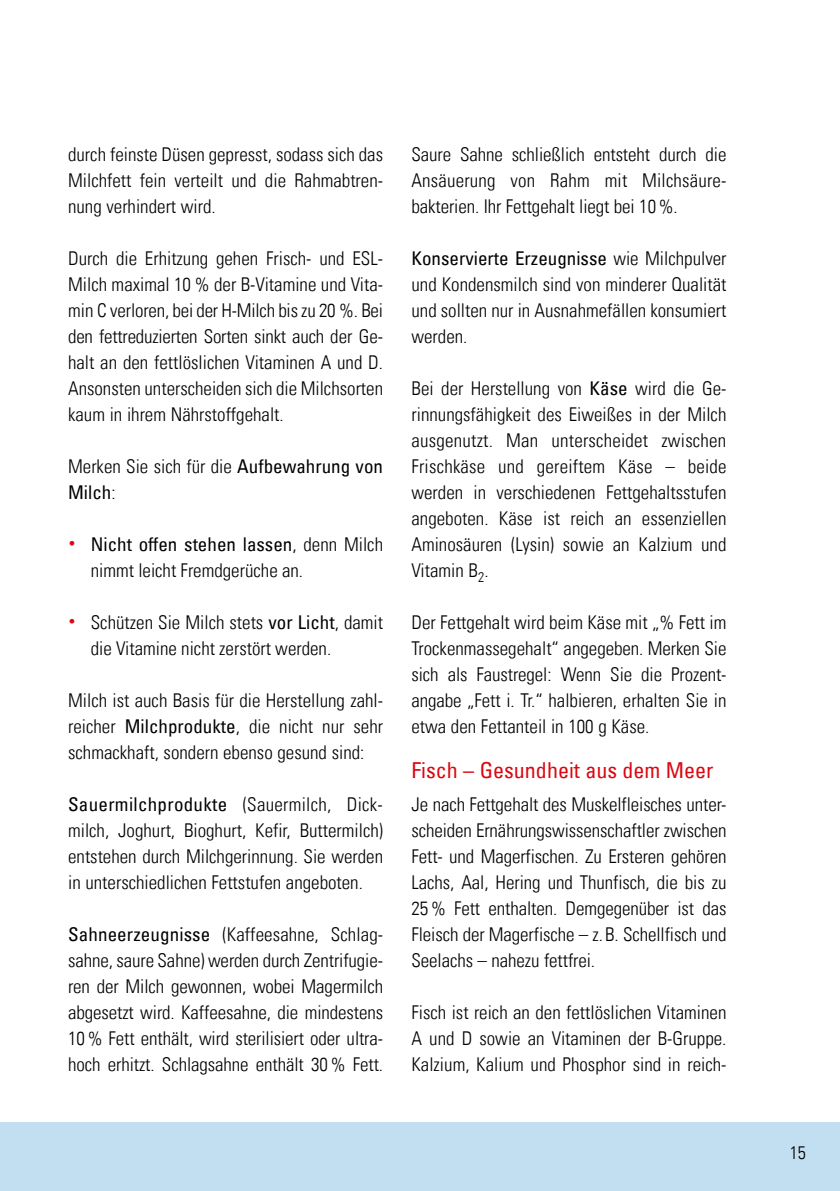
<style>
.page{position:relative;width:840px;height:1191px;background:#fff}
.page>*{position:absolute;margin:0;border:0;box-sizing:border-box;transform-origin:0 0}
.t1{font:condensed 22px "Univers Com 57";color:#db0812}
.t2{font:19px/26px "Univers Com 47 Light Cond";color:#000;text-align:justify}
.t3{font:condensed 19px "Univers Com 57";color:#000}
.t4{font:18px "Univers Com 47 Light Cond";color:#000}
.s1{font-family:"Univers Com 57";font-stretch:condensed}
.s2{font-family:"Univers Com 47 Light Cond";font-stretch:normal}
</style>
<div class="page">
<div style="left:0;top:1123px;width:839px;height:68px;background:#c2dff2"></div>
<p class="t2" style="left:68px;top:141px;width:316px">durch feinste Düsen gepresst, sodass sich das Milchfett fein verteilt und die Rahmabtren&shy;nung verhindert wird.</p>
<p class="t2" style="left:68px;top:245px;width:316px">Durch die Erhitzung gehen Frisch- und ESL-Milch maximal 10 % der B-Vitamine und Vita&shy;min C verloren, bei der H-Milch bis zu 20 %. Bei den fettreduzierten Sorten sinkt auch der Ge&shy;halt an den fettlöslichen Vitaminen A und D.<br>Ansonsten unterscheiden sich die Milchsorten kaum in ihrem Nährstoffgehalt.</p>
<p class="t2" style="left:68px;top:453px;width:316px">Merken Sie sich für die <span class="s1">Aufbewahrung von</span></p>
<p class="t3" style="left:68px;top:480px;width:49px">Milch<span class="s2">:</span></p>
<p class="t3" style="left:68px;top:532px;width:316px"><sup>•</sup> Nicht offen stehen lassen<span class="s2">, denn Milch</span></p>
<p class="t2" style="left:91px;top:557px;width:214px">nimmt leicht Fremdgerüche an.</p>
<p class="t2" style="left:91px;top:609px;width:294px;text-indent:-23px"><sup>•</sup> Schützen Sie Milch stets <span class="s1">vor Licht</span>, damit die Vitamine nicht zerstört werden.</p>
<p class="t2" style="left:68px;top:687px;width:316px">Milch ist auch Basis für die Herstellung zahl&shy;reicher <span class="s1">Milchprodukte</span>, die nicht nur sehr schmackhaft, sondern ebenso gesund sind:</p>
<p class="t3" style="left:68px;top:792px;width:316px">Sauermilchprodukte <span class="s2">(Sauermilch, Dick-</span></p>
<p class="t2" style="left:68px;top:817px;width:316px">milch, Joghurt, Bioghurt, Kefir, Buttermilch) entstehen durch Milchgerinnung. Sie werden in unterschiedlichen Fettstufen angeboten.</p>
<p class="t2" style="left:68px;top:921px;width:316px"><span class="s1">Sahneerzeugnisse</span> (Kaffeesahne, Schlag&shy;sahne, saure Sahne) werden durch Zentrifugie&shy;ren der Milch gewonnen, wobei Magermilch abgesetzt wird. Kaffeesahne, die mindestens 10 % Fett enthält, wird sterilisiert oder ultra&shy;hoch erhitzt. Schlagsahne enthält 30 % Fett.</p>
<p class="t2" style="left:411px;top:141px;width:316px">Saure Sahne schließlich entsteht durch die Ansäuerung von Rahm mit Milchsäure&shy;bakterien. Ihr Fettgehalt liegt bei 10 %.</p>
<p class="t3" style="left:411px;top:246px;width:316px">Konservierte Erzeugnisse <span class="s2">wie Milchpulver</span></p>
<p class="t2" style="left:411px;top:271px;width:316px">und Kondensmilch sind von minderer Qualität und sollten nur in Ausnahmefällen konsumiert werden.</p>
<p class="t2" style="left:411px;top:375px;width:316px">Bei der Herstellung von <span class="s1">Käse</span> wird die Ge&shy;rinnungsfähigkeit des Eiweißes in der Milch ausgenutzt. Man unterscheidet zwischen Frischkäse und gereiftem Käse – beide werden in verschiedenen Fettgehaltsstufen angeboten. Käse ist reich an essenziellen Aminosäuren (Lysin) sowie an Kalzium und Vitamin B<sub>2</sub>.</p>
<p class="t2" style="left:411px;top:609px;width:316px">Der Fettgehalt wird beim Käse mit „% Fett im Trockenmassegehalt“ angegeben. Merken Sie sich als Faustregel: Wenn Sie die Prozent&shy;angabe „Fett i. Tr.“ halbieren, erhalten Sie in etwa den Fettanteil in 100 g Käse.</p>
<p class="t1" style="left:411px;top:756px;width:303px">Fisch – Gesundheit aus dem Meer</p>
<p class="t2" style="left:411px;top:791px;width:316px">Je nach Fettgehalt des Muskelfleisches unter&shy;scheiden Ernährungswissenschaftler zwischen Fett- und Magerfischen. Zu Ersteren gehören Lachs, Aal, Hering und Thunfisch, die bis zu 25 % Fett enthalten. Demgegenüber ist das Fleisch der Magerfische – z.B. Schellfisch und Seelachs – nahezu fettfrei.</p>
<p class="t2" style="left:411px;top:999px;width:316px">Fisch ist reich an den fettlöslichen Vitaminen A und D sowie an Vitaminen der B-Gruppe.<br>Kalzium, Kalium und Phosphor sind in reich-</p>
<p class="t4" style="left:789px;top:1141px;width:17px">15</p>
</div>
